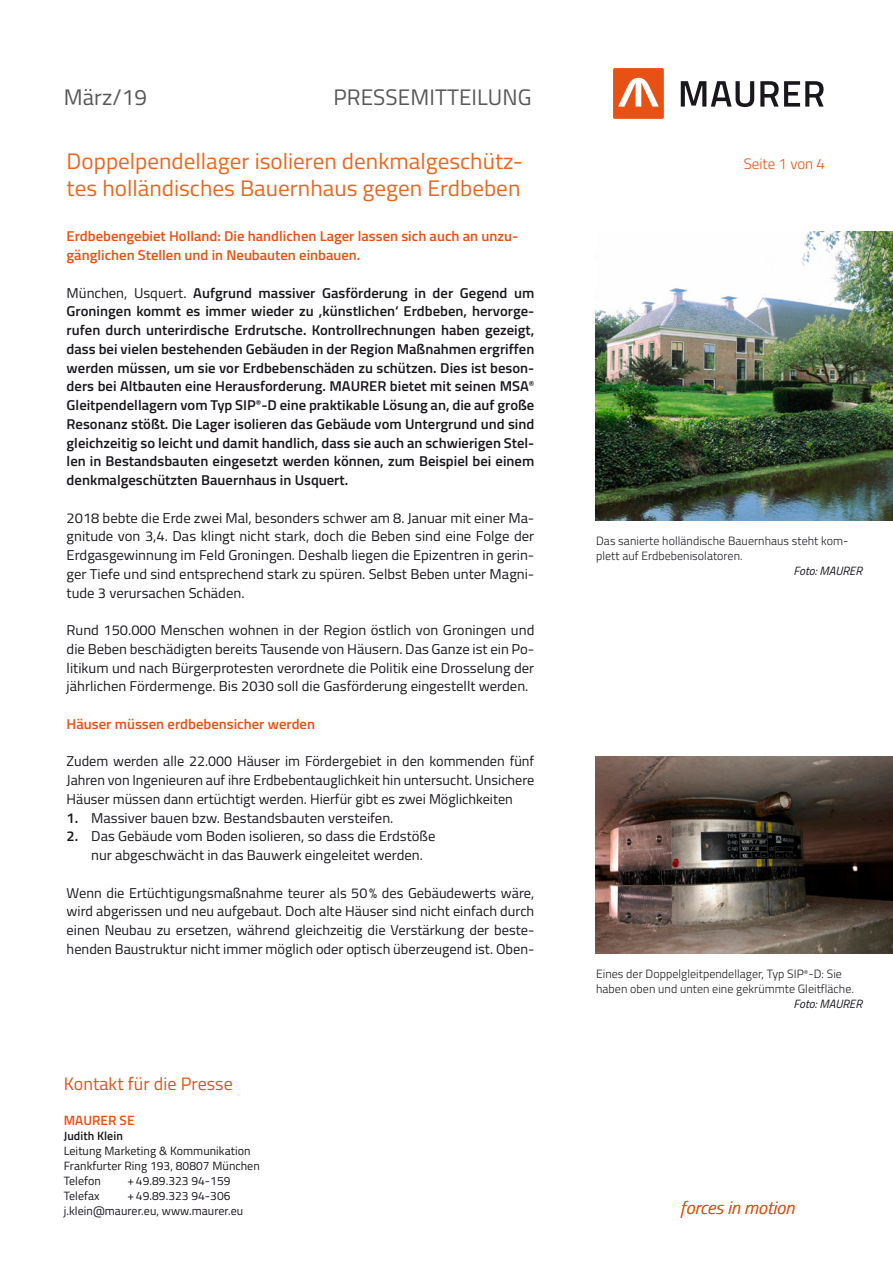
<style>
.page{position:relative;width:893px;height:1263px;background:#fff}
.page>*{position:absolute;margin:0;border:0;box-sizing:border-box;transform-origin:0 0}
.t1{font:22.5px/27px "Titillium";color:#ea6620}
.t2{font:22.5px "Titillium";letter-spacing:.005em;color:#58585a}
.t3{font:18px "Titillium";letter-spacing:.005em;color:#e75113}
.t4{font:italic 300 18px "Titillium";letter-spacing:.005em;color:#e75113}
.t5{font:300 15px "Titillium";color:#e75113}
.t6{font:14.25px/18.8px "Titillium";color:#1a171c;text-align:justify}
.t7{font:600 14.25px/18.8px "Titillium";color:#1a171c;text-align:justify}
.t8{font:600 14.25px/18.8px "Titillium";color:#e75113}
.t9{font:600 13.5px "Titillium";letter-spacing:.005em;color:#e75113}
.t10{font:300 12px/15px "Titillium";letter-spacing:.005em;color:#1a171c}
.t11{font:12px/15px "Titillium";letter-spacing:.005em;color:#1a171c}
.t12{font:italic 12px "Titillium";color:#1a171c}
.t13{font:600 12px "Titillium";letter-spacing:.005em;color:#1a171c}
.s1{font-weight:400}
.s2{font-weight:600}
</style>
<div class="page">
<div style="left:613px;top:68px;width:51px;height:51px;background:#e75113;border-radius:2px"></div>
<svg style="left:681px;top:81px;width:73px;height:26px"></svg>
<svg style="left:760px;top:81px;width:64px;height:26px"></svg>
<svg style="left:618px;top:78px;width:41px;height:29px"></svg>
<img style="left:595px;top:756px;width:298px;height:198px">
<img style="left:595px;top:232px;width:298px;height:289px">
<h1 class="t2" style="left:64px;top:81px;width:85px">März/19</h1>
<h1 class="t2" style="left:333px;top:81px;width:200px">PRESSEMITTEILUNG</h1>
<h1 class="t1" style="left:67px;top:146px;width:458px">Doppelpendellager isolieren denkmalgeschütz&shy;tes holländisches Bauernhaus gegen Erdbeben</h1>
<p class="t8" style="left:67px;top:226px;width:453px">Erdbebengebiet Holland: Die handlichen Lager lassen sich auch an unzu&shy;gänglichen Stellen und in Neubauten einbauen.</p>
<p class="t7" style="left:67px;top:282px;width:469px"><span class="s1">München, Usquert.</span> Aufgrund massiver Gasförderung in der Gegend um Groningen kommt es immer wieder zu ,künstlichen‘ Erdbeben, hervorge&shy;rufen durch unterirdische Erdrutsche. Kontrollrechnungen haben gezeigt, dass bei vielen bestehenden Gebäuden in der Region Maßnahmen ergriffen werden müssen, um sie vor Erdbebenschäden zu schützen. Dies ist beson&shy;ders bei Altbauten eine Herausforderung. MAURER bietet mit seinen MSA<sup>® </sup>Gleitpendellagern vom Typ SIP<sup>®</sup>-D eine praktikable Lösung an, die auf große Resonanz stößt. Die Lager isolieren das Gebäude vom Untergrund und sind gleichzeitig so leicht und damit handlich, dass sie auch an schwierigen Stel&shy;len in Bestandsbauten eingesetzt werden können, zum Beispiel bei einem denkmalgeschützten Bauernhaus in Usquert.</p>
<p class="t6" style="left:67px;top:507px;width:469px">2018 bebte die Erde zwei Mal, besonders schwer am 8. Januar mit einer Ma&shy;gnitude von 3,4. Das klingt nicht stark, doch die Beben sind eine Folge der Erdgasgewinnung im Feld Groningen. Deshalb liegen die Epizentren in gerin&shy;ger Tiefe und sind entsprechend stark zu spüren. Selbst Beben unter Magni&shy;tude 3 verursachen Schäden.</p>
<p class="t6" style="left:67px;top:620px;width:469px">Rund 150.000 Menschen wohnen in der Region östlich von Groningen und die Beben beschädigten bereits Tausende von Häusern. Das Ganze ist ein Po&shy;litikum und nach Bürgerprotesten verordnete die Politik eine Drosselung der jährlichen Fördermenge. Bis 2030 soll die Gasförderung eingestellt werden.</p>
<p class="t8" style="left:67px;top:714px;width:250px">Häuser müssen erdbebensicher werden</p>
<p class="t6" style="left:67px;top:751px;width:469px">Zudem werden alle 22.000 Häuser im Fördergebiet in den kommenden fünf Jahren von Ingenieuren auf ihre Erdbebentauglichkeit hin untersucht. Unsichere Häuser müssen dann ertüchtigt werden. Hierfür gibt es zwei Möglichkeiten</p>
<p class="t6" style="left:67px;top:807px;width:328px"><span class="s2">1.</span> Massiver bauen bzw. Bestandsbauten versteifen.</p>
<p class="t6" style="left:91px;top:826px;width:346px;text-indent:-25px"><span class="s2">2.</span> Das Gebäude vom Boden isolieren, so dass die Erdstöße nur abgeschwächt in das Bauwerk eingeleitet werden.</p>
<p class="t6" style="left:67px;top:882px;width:469px">Wenn die Ertüchtigungsmaßnahme teurer als 50% des Gebäudewerts wäre, wird abgerissen und neu aufgebaut. Doch alte Häuser sind nicht einfach durch einen Neubau zu ersetzen, während gleichzeitig die Verstärkung der beste&shy;henden Baustruktur nicht immer möglich oder optisch überzeugend ist. Oben-</p>
<p class="t3" style="left:64px;top:1070px;width:171px">Kontakt für die Presse</p>
<p class="t9" style="left:64px;top:1109px;width:72px">MAURER SE</p>
<p class="t13" style="left:64px;top:1126px;width:61px">Judith Klein</p>
<p class="t11" style="left:64px;top:1142px;width:198px">Leitung Marketing &amp; Kommunikation<br>Frankfurter Ring 193, 80807 München<br>Telefon</p>
<p class="t11" style="left:128px;top:1172px;width:104px">+49.89.323 94-159</p>
<p class="t11" style="left:64px;top:1187px;width:37px">Telefax</p>
<p class="t11" style="left:64px;top:1187px;width:181px;text-indent:64px">+49.89.323 94-306 j.klein@maurer.eu, www.maurer.eu</p>
<p class="t5" style="left:744px;top:152px;width:83px">Seite 1 von 4</p>
<p class="t10" style="left:596px;top:533px;width:254px">Das sanierte holländische Bauernhaus steht kom&shy;plett auf Erdbebenisolatoren.</p>
<p class="t12" style="left:793px;top:562px;width:70px">Foto: MAURER</p>
<p class="t10" style="left:596px;top:966px;width:259px">Eines der Doppelgleitpendellager, Typ SIP<sup>®</sup>-D: Sie haben oben und unten eine gekrümmte Gleitfläche.</p>
<p class="t12" style="left:793px;top:995px;width:70px">Foto: MAURER</p>
<p class="t4" style="left:680px;top:1194px;width:115px">forces in motion</p>
</div>
